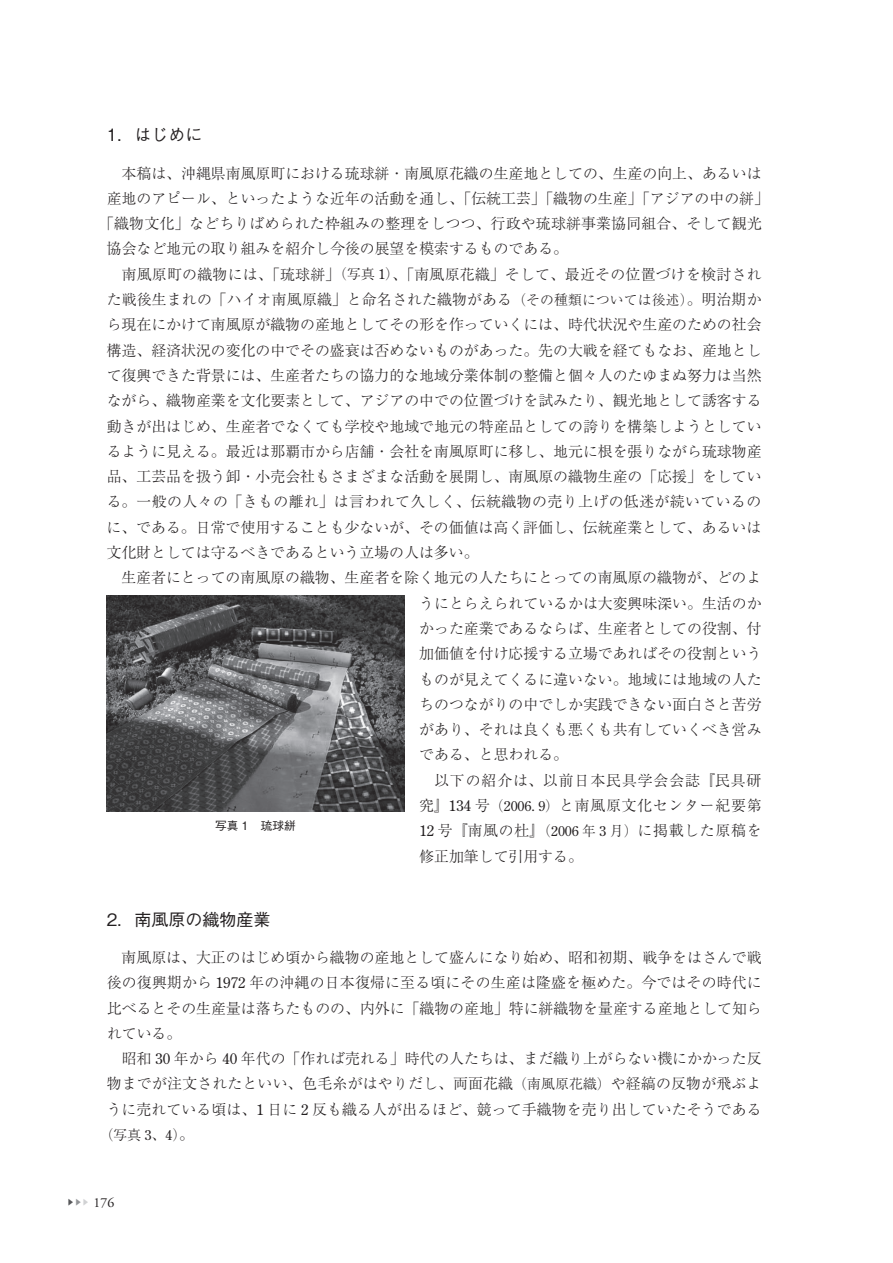
<style>
.page{position:relative;width:893px;height:1263px;background:#fff}
.page>*{position:absolute;margin:0;border:0;box-sizing:border-box;transform-origin:0 0}
.t1{font:500 16.95px "Gothic BBB Pr 6";color:#231f20}
.t2{font:300 14.85px/25.3px "Ryumin Pr 6";color:#231f20;text-align:justify}
.t3{font:300 14.85px "Ryumin Pr 6";letter-spacing:.02em;color:#231f20}
.t4{font:300 14.85px "Ryumin Pr 6";letter-spacing:.03em;color:#231f20}
.t5{font:300 13.8px "Ryumin Pr 6";color:#231f20}
.t6{font:13.8px "Adobe Garamond Pro";color:#231f20}
.t7{font:500 11.7px "Gothic BBB Pr 6";color:#231f20}
.s1{font-size:13.8px}
.s2{font-family:"Century Old Style Std";font-weight:400;font-size:13.8px}
.s3{font-family:"Century Old Style Std";font-weight:400}
.s4{font-size:14.85px}
.s5{font-family:"Ryumin Pr 6";font-weight:300;font-size:7.5px;color:#57585a}
.s6{font-family:"Ryumin Pr 6";font-weight:300;font-size:7.5px;color:#939598}
.s7{font-family:"Ryumin Pr 6";font-weight:300;font-size:7.5px;color:#d1d2d4}
</style>
<div class="page">
<img style="left:107px;top:595px;width:297px;height:216px">
<p class="t1" style="left:107px;top:121px;width:97px">1．はじめに</p>
<p class="t2" style="left:122px;top:159px;width:641px">本稿は、沖縄県南風原町における琉球絣・南風原花織の生産地としての、生産の向上、あるいは</p>
<p class="t2" style="left:107px;top:185px;width:664px">産地のアピール、といったような近年の活動を通し、「伝統工芸」「織物の生産」「アジアの中の絣」</p>
<p class="t2" style="left:99px;top:210px;width:664px">「織物文化」などちりばめられた枠組みの整理をしつつ、行政や琉球絣事業協同組合、そして観光</p>
<p class="t2" style="left:107px;top:235px;width:463px">協会など地元の取り組みを紹介し今後の展望を模索するものである。</p>
<p class="t3" style="left:122px;top:262px;width:641px">南風原町の織物には、「琉球絣」<span class="s1">（写真</span> <span class="s2">1</span><span class="s1">）</span>、「南風原花織」そして、最近その位置づけを検討され</p>
<p class="t2" style="left:107px;top:286px;width:656px">た戦後生まれの「ハイオ南風原織」と命名された織物がある<span class="s1">（その種類については後述）</span>。明治期か</p>
<p class="t2" style="left:107px;top:311px;width:656px">ら現在にかけて南風原が織物の産地としてその形を作っていくには、時代状況や生産のための社会</p>
<p class="t2" style="left:107px;top:336px;width:656px">構造、経済状況の変化の中でその盛衰は否めないものがあった。先の大戦を経てもなお、産地とし</p>
<p class="t2" style="left:107px;top:362px;width:656px">て復興できた背景には、生産者たちの協力的な地域分業体制の整備と個々人のたゆまぬ努力は当然</p>
<p class="t2" style="left:107px;top:387px;width:656px">ながら、織物産業を文化要素として、アジアの中での位置づけを試みたり、観光地として誘客する</p>
<p class="t2" style="left:107px;top:412px;width:656px">動きが出はじめ、生産者でなくても学校や地域で地元の特産品としての誇りを構築しようとしてい</p>
<p class="t2" style="left:107px;top:438px;width:656px">るように見える。最近は那覇市から店舗・会社を南風原町に移し、地元に根を張りながら琉球物産</p>
<p class="t2" style="left:107px;top:463px;width:656px">品、工芸品を扱う卸・小売会社もさまざまな活動を展開し、南風原の織物生産の「応援」をしてい</p>
<p class="t4" style="left:107px;top:490px;width:656px">る。一般の人々の「きもの離れ」は言われて久しく、伝統織物の売り上げの低迷が続いているの</p>
<p class="t2" style="left:107px;top:514px;width:656px">に、である。日常で使用することも少ないが、その価値は高く評価し、伝統産業として、あるいは</p>
<p class="t2" style="left:107px;top:539px;width:374px">文化財としては守るべきであるという立場の人は多い。</p>
<p class="t2" style="left:121px;top:564px;width:641px">生産者にとっての南風原の織物、生産者を除く地元の人たちにとっての南風原の織物が、どのよ</p>
<p class="t7" style="left:215px;top:816px;width:82px">写真 1　琉球絣</p>
<p class="t2" style="left:419px;top:589px;width:344px">うにとらえられているかは大変興味深い。生活のかかった産業であるならば、生産者としての役割、付加価値を付け応援する立場であればその役割というものが見えてくるに違いない。地域には地域の人たちのつながりの中でしか実践できない面白さと苦労があり、それは良くも悪くも共有していくべき営みである、と思われる。</p>
<p class="t2" style="left:419px;top:767px;width:344px;text-indent:15px">以下の紹介は、以前日本民具学会会誌『民具研究』<span class="s3">134</span> 号<span class="s1">（</span><span class="s2">2006. 9</span><span class="s1">）</span>と南風原文化センター紀要第<span class="s3">12</span> 号『南風の杜』<span class="s1">（</span><span class="s2">2006</span> <span class="s1">年</span> <span class="s2">3</span> <span class="s1">月）</span>に掲載した原稿を修正加筆して引用する。</p>
<p class="t1" style="left:107px;top:906px;width:165px">2．南風原の織物産業</p>
<p class="t2" style="left:107px;top:944px;width:657px;text-indent:15px">南風原は、大正のはじめ頃から織物の産地として盛んになり始め、昭和初期、戦争をはさんで戦後の復興期から <span class="s3">1972</span> 年の沖縄の日本復帰に至る頃にその生産は隆盛を極めた。今ではその時代に比べるとその生産量は落ちたものの、内外に「織物の産地」特に絣織物を量産する産地として知られている。</p>
<p class="t2" style="left:107px;top:1045px;width:656px;text-indent:15px">昭和 <span class="s3">30</span> 年から <span class="s3">40</span> 年代の「作れば売れる」時代の人たちは、まだ織り上がらない機にかかった反物までが注文されたといい、色毛糸がはやりだし、両面花織<span class="s1">（南風原花織）</span>や経縞の反物が飛ぶように売れている頃は、<span class="s3">1</span> 日に <span class="s3">2</span> 反も織る人が出るほど、競って手織物を売り出していたそうである</p>
<p class="t5" style="left:100px;top:1123px;width:96px">（写真 <span class="s3">3</span>、<span class="s3">4</span>）<span class="s4">。</span></p>
<p class="t6" style="left:67px;top:1194px;width:49px"><span class="s5">▶</span><span class="s6">▶</span><span class="s7">▶</span> 176</p>
</div>
